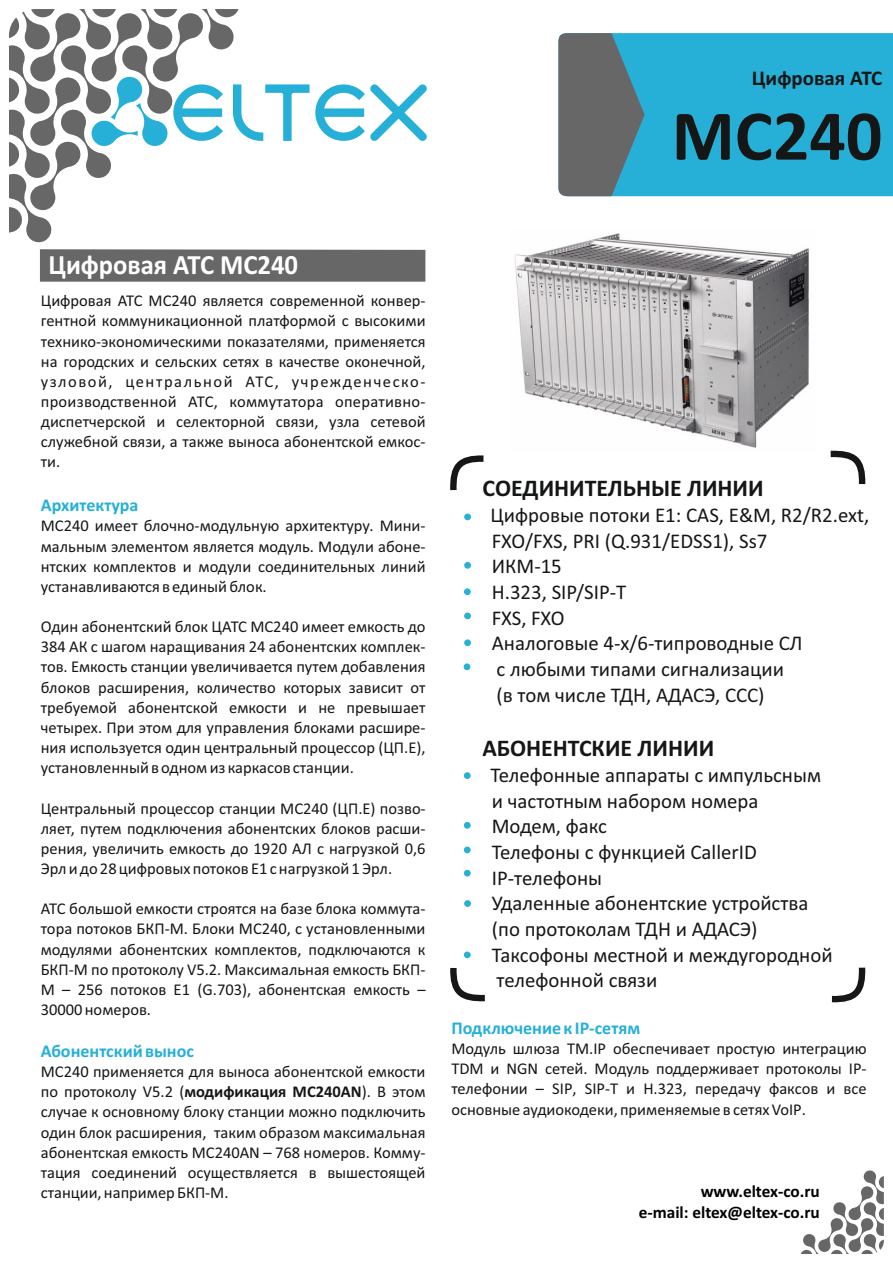
<style>
.page{position:relative;width:893px;height:1263px;background:#fff}
.page>*{position:absolute;margin:0;border:0;box-sizing:border-box;transform-origin:0 0}
.t1{font:700 72px "Calibri";color:#151616}
.t2{font:700 28.05px "Calibri";color:#fff;scale:.95 1}
.t3{font:700 24px "Calibri";color:#151616}
.t4{font:21px/25.7px "Calibri";color:#151616}
.t5{font:700 21px "Calibri";color:#151616}
.t6{font:700 18px "Calibri";color:#26b0d7}
.t7{font:700 17.25px/21px "Calibri";color:#000;text-align:right}
.t8{font:16.5px/20.1px "Calibri";color:#151616;text-align:justify}
.s1{font-weight:700}
</style>
<div class="page">
<svg style="left:801px;top:1170px;width:83px;height:84px"></svg>
<div style="left:40px;top:249px;width:385px;height:33px;background:#676767"></div>
<svg style="left:9px;top:9px;width:418px;height:234px"></svg>
<div style="left:645px;top:33px;width:248px;height:163px;background:#26b0d7"></div>
<svg style="left:558px;top:33px;width:87px;height:163px;background:#5b767d"></svg>
<svg style="left:450px;top:455px;width:34px;height:36px"></svg>
<svg style="left:830px;top:450px;width:36px;height:35px"></svg>
<svg style="left:831px;top:967px;width:35px;height:36px"></svg>
<svg style="left:465px;top:514px;width:6px;height:6px"></svg>
<svg style="left:465px;top:562px;width:6px;height:6px"></svg>
<svg style="left:464px;top:589px;width:6px;height:6px"></svg>
<svg style="left:465px;top:613px;width:6px;height:6px"></svg>
<svg style="left:465px;top:640px;width:6px;height:6px"></svg>
<svg style="left:464px;top:664px;width:6px;height:6px"></svg>
<svg style="left:464px;top:870px;width:6px;height:6px"></svg>
<svg style="left:464px;top:822px;width:6px;height:6px"></svg>
<svg style="left:464px;top:847px;width:6px;height:6px"></svg>
<svg style="left:450px;top:952px;width:35px;height:50px"></svg>
<svg style="left:465px;top:900px;width:6px;height:6px"></svg>
<img style="left:514px;top:233px;width:295px;height:215px">
<svg style="left:464px;top:772px;width:6px;height:7px"></svg>
<p class="t5" style="left:752px;top:70px;width:132px">Цифровая АТС</p>
<h1 class="t1" style="left:672px;top:106px;width:212px">MC240</h1>
<h2 class="t2" style="left:48px;top:253px;width:264px">Цифровая АТС МС240</h2>
<p class="t8" style="left:41px;top:292px;width:386px">Цифровая АТС МС240 является современной конвер&shy;гентной коммуникационной платформой с высокими технико-экономическими показателями, применяется на городских и сельских сетях в качестве оконечной, узловой, центральной АТС, учрежденческо&shy;производственной АТС, коммутатора оперативно&shy;диспетчерской и селекторной связи, узла сетевой служебной связи, а также выноса абонентской емкос&shy;ти.</p>
<p class="t6" style="left:41px;top:497px;width:99px">Архитектура</p>
<p class="t8" style="left:41px;top:517px;width:386px">МС240 имеет блочно-модульную архитектуру. Мини&shy;мальным элементом является модуль. Модули абоне&shy;нтских комплектов и модули соединительных линий устанавливаются в единый блок.</p>
<p class="t8" style="left:41px;top:618px;width:386px">Один абонентский блок ЦАТС МС240 имеет емкость до 384 АК с шагом наращивания 24 абонентских комплек&shy;тов. Емкость станции увеличивается путем добавления блоков расширения, количество которых зависит от требуемой абонентской емкости и не превышает четырех. При этом для управления блоками расшире&shy;ния используется один центральный процессор (ЦП.Е), установленный в одном из каркасов станции.</p>
<p class="t8" style="left:41px;top:799px;width:386px">Центральный процессор станции МС240 (ЦП.Е) позво&shy;ляет, путем подключения абонентских блоков расши&shy;рения, увеличить емкость до 1920 АЛ с нагрузкой 0,6<br>Эрл и до 28 цифровых потоков Е1 с нагрузкой 1 Эрл.</p>
<p class="t8" style="left:41px;top:900px;width:386px">АТС большой емкости строятся на базе блока коммута&shy;тора потоков БКП-М. Блоки МС240, с установленными модулями абонентских комплектов, подключаются к БКП-М по протоколу V5.2. Максимальная емкость БКП-М – 256 потоков Е1 (G.703), абонентская емкость – 30000 номеров.</p>
<p class="t6" style="left:41px;top:1043px;width:155px">Абонентский вынос</p>
<p class="t8" style="left:41px;top:1063px;width:386px">МС240 применяется для выноса абонентской емкости по протоколу V5.2 (<span class="s1">модификация МС240AN</span>). В этом случае к основному блоку станции можно подключить один блок расширения, таким образом максимальная абонентская емкость MC240AN – 768 номеров. Комму&shy;тация соединений осуществляется в вышестоящей станции, например БКП-М.</p>
<h3 class="t3" style="left:482px;top:478px;width:283px">СОЕДИНИТЕЛЬНЫЕ ЛИНИИ</h3>
<p class="t4" style="left:490px;top:504px;width:380px">Цифровые потоки Е1: CAS, E&amp;M, R2/R2.ext,<br>FXO/FXS, PRI (Q.931/EDSS1), Ss7<br>ИКМ-15<br>H.323, SIP/SIP-T<br>FXS, FXO<br>Аналоговые 4-х/6-типроводные СЛ<br>с любыми типами сигнализации<br>(в том числе ТДН, АДАСЭ, ССС)</p>
<h3 class="t3" style="left:482px;top:738px;width:233px">АБОНЕНТСКИЕ ЛИНИИ</h3>
<p class="t4" style="left:490px;top:764px;width:344px">Телефонные аппараты с импульсным и частотным набором номера<br>Модем, факс<br>Телефоны с функцией CallerID<br>IP-телефоны<br>Удаленные абонентские устройства (по протоколам ТДН и АДАСЭ)<br>Таксофоны местной и междугородной телефонной связи</p>
<p class="t6" style="left:451px;top:1020px;width:190px">Подключение к IP-сетям</p>
<p class="t8" style="left:451px;top:1040px;width:417px">Модуль шлюза TM.IP обеспечивает простую интеграцию TDM и NGN сетей. Модуль поддерживает протоколы IP&shy;телефонии – SIP, SIP-T и H.323, передачу факсов и все основные аудиокодеки, применяемые в сетях VoIP.</p>
<p class="t7" style="left:639px;top:1182px;width:182px">www.eltex-co.ru<br>e-mail: eltex@eltex-co.ru</p>
</div>
